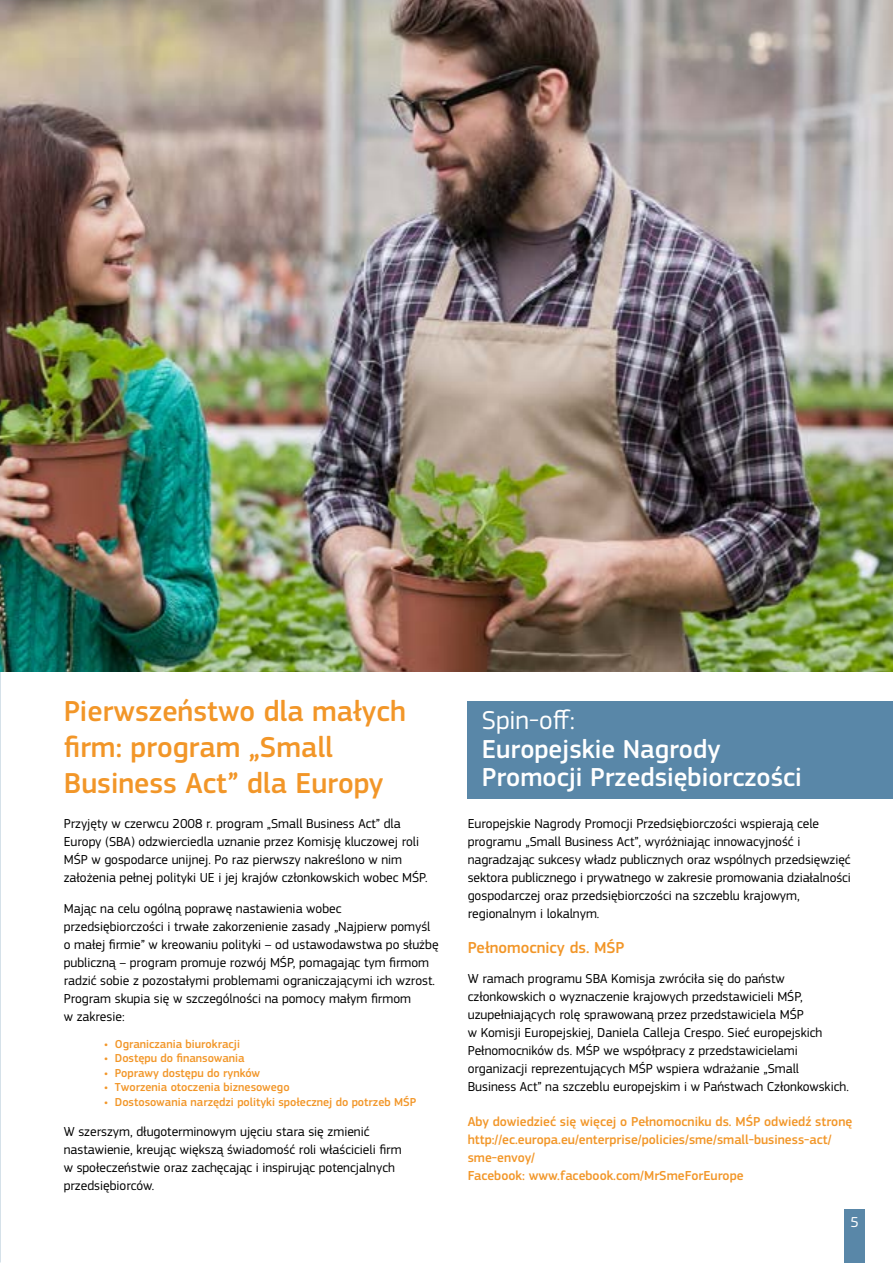
<style>
.page{position:relative;width:893px;height:1263px;background:#fff}
.page>*{position:absolute;margin:0;border:0;box-sizing:border-box;transform-origin:0 0}
.t1{font:500 30px/36px "PF Square Sans Pro";color:#f29628}
.t2{font:500 27px/28.5px "PF Square Sans Pro";color:#fff}
.t3{font:27px "PF Square Sans Pro";color:#fff}
.t4{font:500 16.5px "PF Square Sans Pro";color:#f29628}
.t5{font:15px "PF Square Sans Pro";color:#fff}
.t6{font:13.5px/18px "PF Square Sans Pro";color:#000}
.t7{font:500 13.5px/18px "PF Square Sans Pro";color:#f29628}
.t8{font:500 12px "PF Square Sans Pro";color:#f29628}
</style>
<div class="page">
<div style="left:468px;top:701px;width:425px;height:97px;background:#5987a8"></div>
<img style="left:0;top:0;width:893px;height:672px">
<div style="left:845px;top:1209px;width:20px;height:54px;background:#5987a8"></div>
<h1 class="t1" style="left:64px;top:694px;width:344px">Pierwszeństwo dla małych firm: program „Small<br>Business Act” dla Europy</h1>
<p class="t6" style="left:64px;top:815px;width:365px">Przyjęty w czerwcu 2008 r. program „Small Business Act” dla Europy (SBA) odzwierciedla uznanie przez Komisję kluczowej roli MŚP w gospodarce unijnej. Po raz pierwszy nakreślono w nim założenia pełnej polityki UE i jej krajów członkowskich wobec MŚP.</p>
<p class="t6" style="left:64px;top:899px;width:376px">Mając na celu ogólną poprawę nastawienia wobec przedsiębiorczości i trwałe zakorzenienie zasady „Najpierw pomyśl o małej firmie” w kreowaniu polityki – od ustawodawstwa po służbę publiczną – program promuje rozwój MŚP, pomagając tym firmom radzić sobie z pozostałymi problemami ograniczającymi ich wzrost.<br>Program skupia się w szczególności na pomocy małym firmom<br>w zakresie:</p>
<p class="t8" style="left:104px;top:1037px;width:137px">• Ograniczania biurokracji</p>
<p class="t8" style="left:104px;top:1051px;width:142px">• Dostępu do finansowania</p>
<p class="t8" style="left:104px;top:1066px;width:157px">• Poprawy dostępu do rynków</p>
<p class="t8" style="left:104px;top:1080px;width:187px">• Tworzenia otoczenia biznesowego</p>
<p class="t8" style="left:104px;top:1094px;width:313px">• Dostosowania narzędzi polityki społecznej do potrzeb MŚP</p>
<p class="t6" style="left:64px;top:1123px;width:339px">W szerszym, długoterminowym ujęciu stara się zmienić nastawienie, kreując większą świadomość roli właścicieli firm w społeczeństwie oraz zachęcając i inspirując potencjalnych przedsiębiorców.</p>
<h2 class="t3" style="left:482px;top:705px;width:95px">Spin-off:</h2>
<h2 class="t2" style="left:482px;top:735px;width:321px">Europejskie Nagrody<br>Promocji Przedsiębiorczości</h2>
<p class="t6" style="left:468px;top:814px;width:385px">Europejskie Nagrody Promocji Przedsiębiorczości wspierają cele programu „Small Business Act”, wyróżniając innowacyjność i nagradzając sukcesy władz publicznych oraz wspólnych przedsięwzięć sektora publicznego i prywatnego w zakresie promowania działalności gospodarczej oraz przedsiębiorczości na szczeblu krajowym, regionalnym i lokalnym.</p>
<p class="t4" style="left:468px;top:938px;width:158px">Pełnomocnicy ds. MŚP</p>
<p class="t6" style="left:468px;top:970px;width:383px">W ramach programu SBA Komisja zwróciła się do państw członkowskich o wyznaczenie krajowych przedstawicieli MŚP, uzupełniających rolę sprawowaną przez przedstawiciela MŚP<br>w Komisji Europejskiej, Daniela Calleja Crespo. Sieć europejskich Pełnomocników ds. MŚP we współpracy z przedstawicielami organizacji reprezentujących MŚP wspiera wdrażanie „Small Business Act” na szczeblu europejskim i w Państwach Członkowskich.</p>
<p class="t7" style="left:468px;top:1113px;width:386px">Aby dowiedzieć się więcej o Pełnomocniku ds. MŚP odwiedź stronę http://ec.europa.eu/enterprise/policies/sme/small-business-act/ sme-envoy/<br>Facebook: www.facebook.com/MrSmeForEurope</p>
<p class="t5" style="left:850px;top:1213px;width:10px">5</p>
</div>
